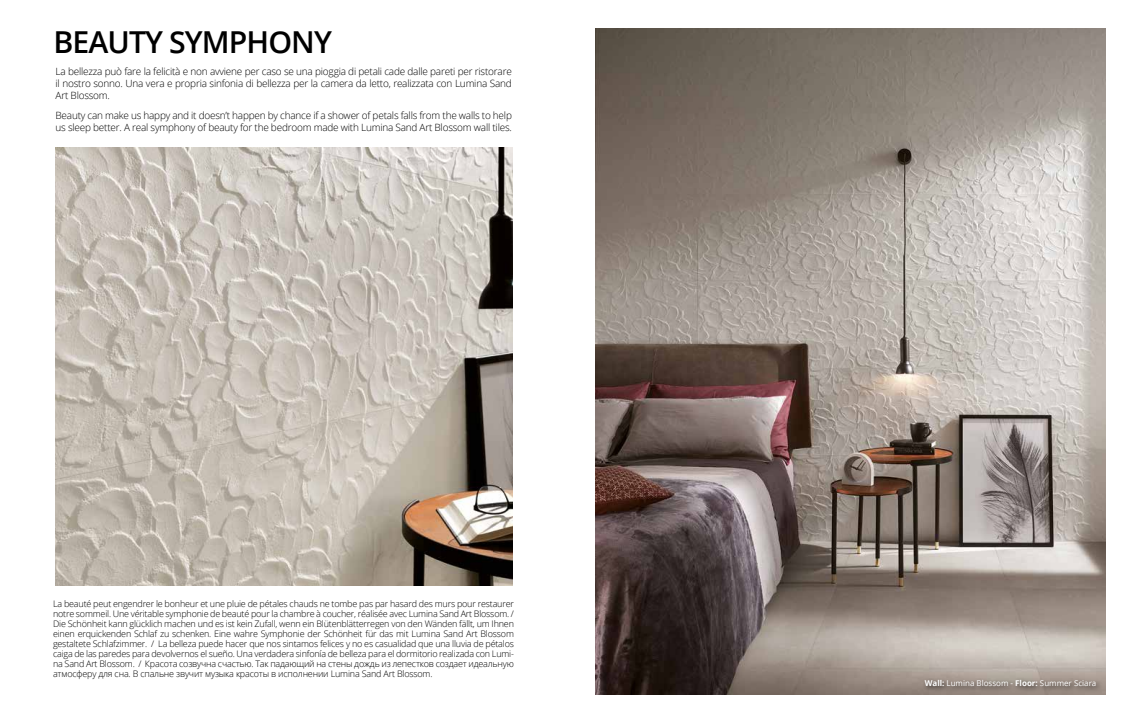
<style>
.page{position:relative;width:1134px;height:723px;background:#fff}
.page>*{position:absolute;margin:0;border:0;box-sizing:border-box;transform-origin:0 0}
.t1{font:600 30.2px "Open Sans";letter-spacing:-.03em;color:#000}
.t2{font:300 10px/12px "Open Sans";letter-spacing:-.02em;color:#000}
.t3{font:300 9px/10px "Open Sans";letter-spacing:-.02em;color:#000;text-align:justify}
.t4{font:8px "Open Sans";color:#fff}
.s1{font-weight:700}
</style>
<div class="page">
<img style="left:595px;top:28px;width:511px;height:666px">
<img style="left:56px;top:147px;width:456px;height:438px">
<div style="left:922px;top:677px;width:181px;height:16px;background:#000;opacity:.75"></div>
<h1 class="t1" style="left:53px;top:22px;width:280px">BEAUTY SYMPHONY</h1>
<p class="t2" style="left:56px;top:65px;width:458px;text-align:justify">La bellezza può fare la felicità e non avviene per caso se una pioggia di petali cade dalle pareti per ristorare il nostro sonno. Una vera e propria sinfonia di bellezza per la camera da letto, realizzata con Lumina Sand Art Blossom.</p>
<p class="t2" style="left:56px;top:109px;width:458px">Beauty can make us happy and it doesn’t happen by chance if a shower of petals falls from the walls to help us sleep better. A real symphony of beauty for the bedroom made with Lumina Sand Art Blossom wall tiles.</p>
<p class="t3" style="left:53px;top:598px;width:462px">La beauté peut engendrer le bonheur et une pluie de pétales chauds ne tombe pas par hasard des murs pour restaurer notre sommeil. Une véritable symphonie de beauté pour la chambre à coucher, réalisée avec Lumina Sand Art Blossom. / Die Schönheit kann glücklich machen und es ist kein Zufall, wenn ein Blütenblätterregen von den Wänden fällt, um Ihnen einen erquickenden Schlaf zu schenken. Eine wahre Symphonie der Schönheit für das mit Lumina Sand Art Blossom gestaltete Schlafzimmer. / La belleza puede hacer que nos sintamos felices y no es casualidad que una lluvia de pétalos caiga de las paredes para devolvernos el sueño. Una verdadera sinfonía de belleza para el dormitorio realizada con Lumi&shy;na Sand Art Blossom. / Красота созвучна счастью. Так падающий на стены дождь из лепестков создает идеальную атмосферу для сна. В спальне звучит музыка красоты в исполнении Lumina Sand Art Blossom.</p>
<p class="t4" style="left:925px;top:677px;width:173px"><span class="s1">Wall:</span> Lumina Blossom - <span class="s1">Floor:</span> Summer Sciara</p>
</div>
